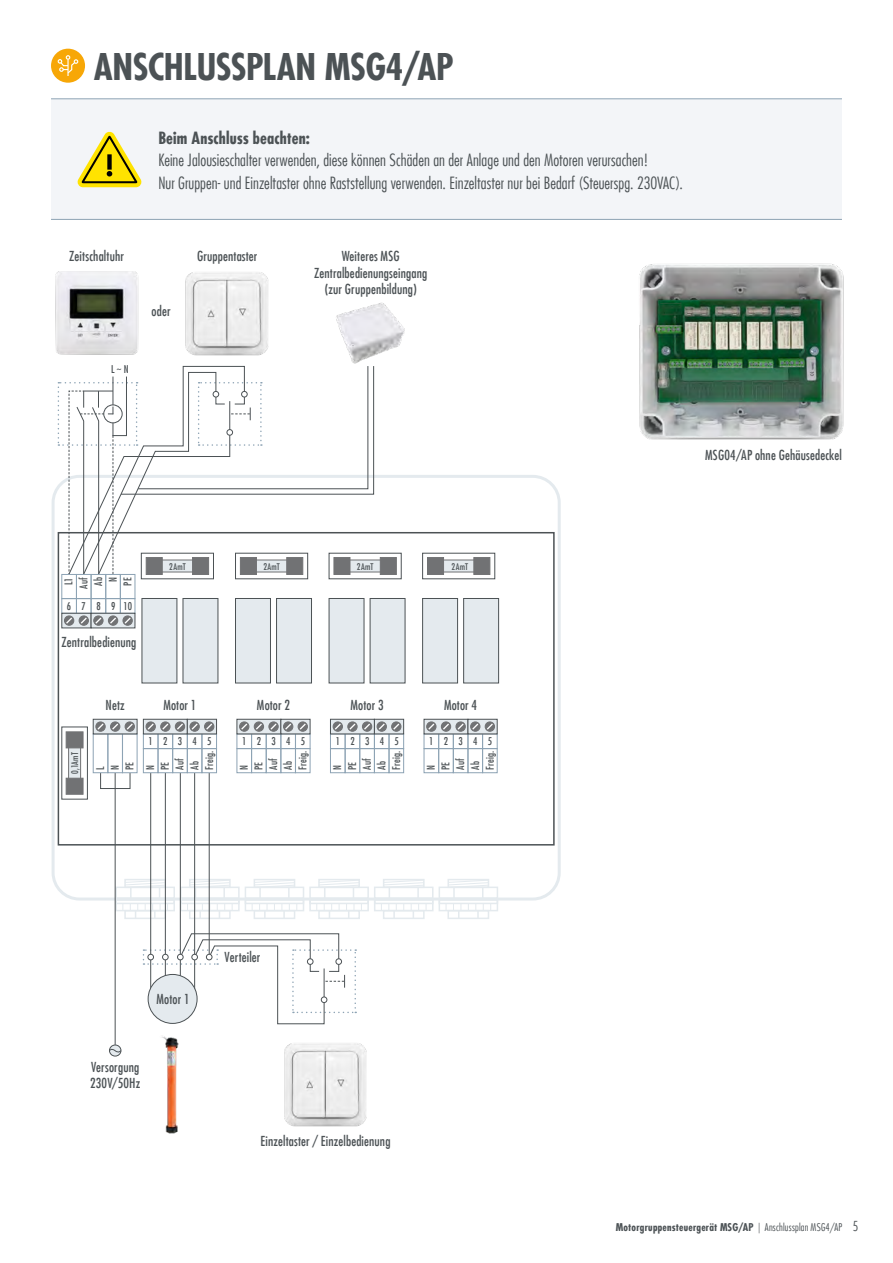
<style>
.page{position:relative;width:893px;height:1263px;background:#fff}
.page>*{position:absolute;margin:0;border:0;box-sizing:border-box;transform-origin:0 0}
.t1{font:700 condensed 36px "Futura LT";letter-spacing:-.01em;color:#4c5255}
.t2{font:300 condensed 16.5px/22.5px "Futura LT";letter-spacing:.005em;color:#4c5255}
.t3{font:700 condensed 16.5px "Futura LT";letter-spacing:.005em;color:#4c5255}
.t4{font:condensed 13.5px/16.5px "Futura LT";letter-spacing:.01em;color:#4c5255}
.t5{font:300 condensed 13.5px "Futura LT";color:#4c5255}
.t6{font:condensed 10.5px/14.7px "Futura LT";letter-spacing:.03em;color:#4c5255}
.t7{font:700 condensed 10.5px "Futura LT";letter-spacing:.02em;color:#4c5255}
.t8{font:condensed 9px "Futura LT";letter-spacing:.035em;color:#4c5255}
.s1{font-weight:300}
</style>
<div class="page">
<div style="left:51px;top:99px;width:791px;height:120px;background:#f3f5f8"></div>
<div style="left:189px;top:910px;width:42px;height:9px;border:2px solid #e4eaee"></div>
<div style="left:180px;top:899px;width:60px;height:12px;border:2px solid #e4eaee"></div>
<div style="left:180px;top:899px;width:60px;height:5px;border:2px solid #e4eaee"></div>
<div style="left:124px;top:910px;width:42px;height:9px;border:2px solid #e4eaee"></div>
<div style="left:115px;top:899px;width:60px;height:12px;border:2px solid #e4eaee"></div>
<div style="left:115px;top:899px;width:60px;height:5px;border:2px solid #e4eaee"></div>
<div style="left:180px;top:886px;width:60px;height:13px;border:2px solid #e4eaee"></div>
<svg style="left:187px;top:879px;width:46px;height:39px"></svg>
<div style="left:115px;top:886px;width:60px;height:13px;border:2px solid #e4eaee"></div>
<svg style="left:122px;top:879px;width:46px;height:39px"></svg>
<div style="left:309px;top:886px;width:60px;height:13px;border:2px solid #e4eaee"></div>
<div style="left:245px;top:886px;width:59px;height:13px;border:2px solid #e4eaee"></div>
<div style="left:439px;top:886px;width:59px;height:13px;border:2px solid #e4eaee"></div>
<div style="left:374px;top:886px;width:60px;height:13px;border:2px solid #e4eaee"></div>
<div style="left:447px;top:910px;width:42px;height:9px;border:2px solid #e4eaee"></div>
<div style="left:439px;top:899px;width:59px;height:12px;border:2px solid #e4eaee"></div>
<div style="left:439px;top:899px;width:59px;height:5px;border:2px solid #e4eaee"></div>
<svg style="left:446px;top:879px;width:45px;height:39px"></svg>
<div style="left:383px;top:910px;width:42px;height:9px;border:2px solid #e4eaee"></div>
<div style="left:374px;top:899px;width:60px;height:12px;border:2px solid #e4eaee"></div>
<div style="left:374px;top:899px;width:60px;height:5px;border:2px solid #e4eaee"></div>
<svg style="left:381px;top:879px;width:46px;height:39px"></svg>
<div style="left:318px;top:910px;width:42px;height:9px;border:2px solid #e4eaee"></div>
<div style="left:309px;top:899px;width:60px;height:12px;border:2px solid #e4eaee"></div>
<div style="left:309px;top:899px;width:60px;height:5px;border:2px solid #e4eaee"></div>
<svg style="left:316px;top:879px;width:46px;height:39px"></svg>
<div style="left:254px;top:910px;width:41px;height:9px;border:2px solid #e4eaee"></div>
<div style="left:245px;top:899px;width:59px;height:12px;border:2px solid #e4eaee"></div>
<div style="left:245px;top:899px;width:59px;height:5px;border:2px solid #e4eaee"></div>
<svg style="left:252px;top:879px;width:45px;height:39px"></svg>
<div style="left:51px;top:49px;width:34px;height:34px;background:#f7a707;border-radius:50%"></div>
<svg style="left:58px;top:55px;width:20px;height:21px"></svg>
<hr style="left:51px;top:98px;width:791px;height:1px;background:#8da3b4">
<div style="left:58px;top:532px;width:497px;height:313px;border:2px solid #4c5255"></div>
<div style="left:142px;top:598px;width:35px;height:85px;background:#e4eaee"></div>
<div style="left:183px;top:598px;width:35px;height:85px;background:#e4eaee"></div>
<div style="left:235px;top:598px;width:36px;height:85px;background:#e4eaee;border:1px solid #4c5255"></div>
<div style="left:276px;top:598px;width:36px;height:85px;background:#e4eaee;border:1px solid #4c5255"></div>
<div style="left:329px;top:598px;width:35px;height:85px;background:#e4eaee"></div>
<div style="left:370px;top:598px;width:35px;height:85px;background:#e4eaee"></div>
<div style="left:422px;top:598px;width:36px;height:85px;background:#e4eaee;border:1px solid #4c5255"></div>
<div style="left:463px;top:598px;width:36px;height:85px;background:#e4eaee;border:1px solid #4c5255"></div>
<svg style="left:374px;top:560px;width:6px;height:12px"></svg>
<div style="left:380px;top:557px;width:17px;height:18px;background:#717274;border:1px solid #717274"></div>
<div style="left:329px;top:553px;width:73px;height:26px;border:1px solid #4c5255"></div>
<div style="left:440px;top:560px;width:37px;height:12px;background:#e4eaee"></div>
<div style="left:427px;top:557px;width:17px;height:18px;background:#717274"></div>
<div style="left:473px;top:557px;width:17px;height:18px;background:#717274;border:1px solid #717274"></div>
<div style="left:422px;top:553px;width:73px;height:26px;border:1px solid #4c5255"></div>
<div style="left:68px;top:745px;width:13px;height:36px;background:#e4eaee;border:1px solid #717274"></div>
<div style="left:66px;top:731px;width:17px;height:17px;background:#717274;border:1px solid #717274"></div>
<div style="left:66px;top:778px;width:17px;height:17px;background:#717274;border:1px solid #717274"></div>
<div style="left:61px;top:727px;width:27px;height:72px;border:1px solid #4c5255"></div>
<svg style="left:423px;top:718px;width:75px;height:55px"></svg>
<svg style="left:330px;top:718px;width:74px;height:55px"></svg>
<svg style="left:236px;top:718px;width:75px;height:55px"></svg>
<svg style="left:92px;top:718px;width:125px;height:55px"></svg>
<hr style="left:115px;top:773px;width:1px;height:272px;background:#4c5255">
<div style="left:109px;top:1044px;width:12px;height:12px;border:1px solid #4c5255;border-radius:50%"></div>
<svg style="left:109px;top:1046px;width:13px;height:9px"></svg>
<div style="left:100px;top:773px;width:30px;height:16px;border:1px solid #4c5255"></div>
<hr style="left:150px;top:773px;width:1px;height:228px;background:#4c5255">
<hr style="left:165px;top:773px;width:1px;height:228px;background:#4c5255">
<hr style="left:180px;top:773px;width:1px;height:228px;background:#4c5255">
<hr style="left:194px;top:773px;width:1px;height:228px;background:#4c5255">
<hr style="left:209px;top:773px;width:1px;height:181px;background:#4c5255">
<svg style="left:143px;top:933px;width:213px;height:91px"></svg>
<div style="left:336px;top:958px;width:6px;height:7px;border:1px solid #4c5255;border-radius:50%"></div>
<svg style="left:77px;top:131px;width:65px;height:56px"></svg>
<hr style="left:51px;top:219px;width:791px;height:1px;background:#8da3b4">
<img style="left:185px;top:272px;width:84px;height:84px">
<img style="left:55px;top:271px;width:84px;height:84px">
<img style="left:284px;top:1043px;width:83px;height:84px">
<img style="left:162px;top:1036px;width:17px;height:98px">
<img style="left:639px;top:263px;width:205px;height:177px">
<svg style="left:58px;top:365px;width:316px;height:264px"></svg>
<img style="left:326px;top:302px;width:79px;height:68px">
<h1 class="t1" style="left:94px;top:44px;width:361px">ANSCHLUSSPLAN MSG4/AP</h1>
<p class="t3" style="left:158px;top:127px;width:153px">Beim Anschluss beachten:</p>
<p class="t2" style="left:158px;top:149px;width:526px">Keine Jalousieschalter verwenden, diese können Schäden an der Anlage und den Motoren verursachen!<br>Nur Gruppen- und Einzeltaster ohne Raststellung verwenden. Einzeltaster nur bei Bedarf (Steuerspg. 230VAC).</p>
<p class="t4" style="left:69px;top:248px;width:56px">Zeitschaltuhr</p>
<p class="t4" style="left:197px;top:248px;width:62px">Gruppentaster</p>
<p class="t6" style="left:111px;top:362px;width:19px">L ~ N</p>
<p class="t4" style="left:152px;top:302px;width:21px">oder</p>
<p class="t4" style="left:314px;top:248px;width:115px;text-align:center">Weiteres MSG<br>Zentralbedienungseingang (zur Gruppenbildung)</p>
<p class="t4" style="left:705px;top:446px;width:138px">MSG04/AP ohne Gehäusedeckel</p>
<p class="t6" style="left:76px;top:589px;width:13px;rotate:-90deg">Auf</p>
<p class="t6" style="left:91px;top:586px;width:10px;rotate:-90deg">Ab</p>
<p class="t6" style="left:120px;top:585px;width:10px;rotate:-90deg">PE</p>
<p class="t6" style="left:105px;top:582px;width:6px;rotate:-90deg">N</p>
<p class="t6" style="left:61px;top:585px;width:9px;rotate:-90deg">L1</p>
<p class="t6" style="left:67px;top:598px;width:67px">678910</p>
<p class="t4" style="left:61px;top:633px;width:77px">Zentralbedienung</p>
<p class="t8" style="left:169px;top:561px;width:18px">2AmT</p>
<p class="t8" style="left:263px;top:561px;width:18px">2AmT</p>
<p class="t8" style="left:357px;top:561px;width:18px">2AmT</p>
<p class="t8" style="left:452px;top:561px;width:18px">2AmT</p>
<p class="t4" style="left:106px;top:697px;width:21px">Netz</p>
<p class="t4" style="left:163px;top:697px;width:35px">Motor 1</p>
<p class="t4" style="left:257px;top:697px;width:35px">Motor 2</p>
<p class="t4" style="left:350px;top:697px;width:35px">Motor 3</p>
<p class="t4" style="left:444px;top:697px;width:35px">Motor 4</p>
<p class="t6" style="left:149px;top:734px;width:64px">12345</p>
<p class="t6" style="left:242px;top:734px;width:64px">12345</p>
<p class="t6" style="left:336px;top:734px;width:64px">12345</p>
<p class="t6" style="left:429px;top:734px;width:64px">12345</p>
<p class="t8" style="left:69px;top:774px;width:23px;rotate:-90deg">0,1AmT</p>
<p class="t6" style="left:93px;top:770px;width:10px;rotate:-90deg">L<br>N<br>PE</p>
<p class="t6" style="left:143px;top:770px;width:21px;rotate:-90deg">N<br>PE<br>Auf<br>Ab<br>Freig.</p>
<p class="t6" style="left:236px;top:770px;width:21px;rotate:-90deg">N<br>PE<br>Auf<br>Ab<br>Freig.</p>
<p class="t6" style="left:330px;top:770px;width:21px;rotate:-90deg">N<br>PE<br>Auf<br>Ab<br>Freig.</p>
<p class="t6" style="left:423px;top:770px;width:21px;rotate:-90deg">N<br>PE<br>Auf<br>Ab<br>Freig.</p>
<p class="t4" style="left:156px;top:990px;width:35px">Motor 1</p>
<p class="t4" style="left:90px;top:1058px;width:52px">Versorgung<br>230V/50Hz</p>
<p class="t4" style="left:225px;top:949px;width:37px">Verteiler</p>
<p class="t4" style="left:260px;top:1133px;width:131px">Einzeltaster / Einzelbedienung</p>
<p class="t7" style="left:616px;top:1221px;width:228px">Motorgruppensteuergerät MSG/AP <span class="s1">| Anschlussplan MSG4/AP</span></p>
<p class="t5" style="left:853px;top:1218px;width:7px">5</p>
</div>
